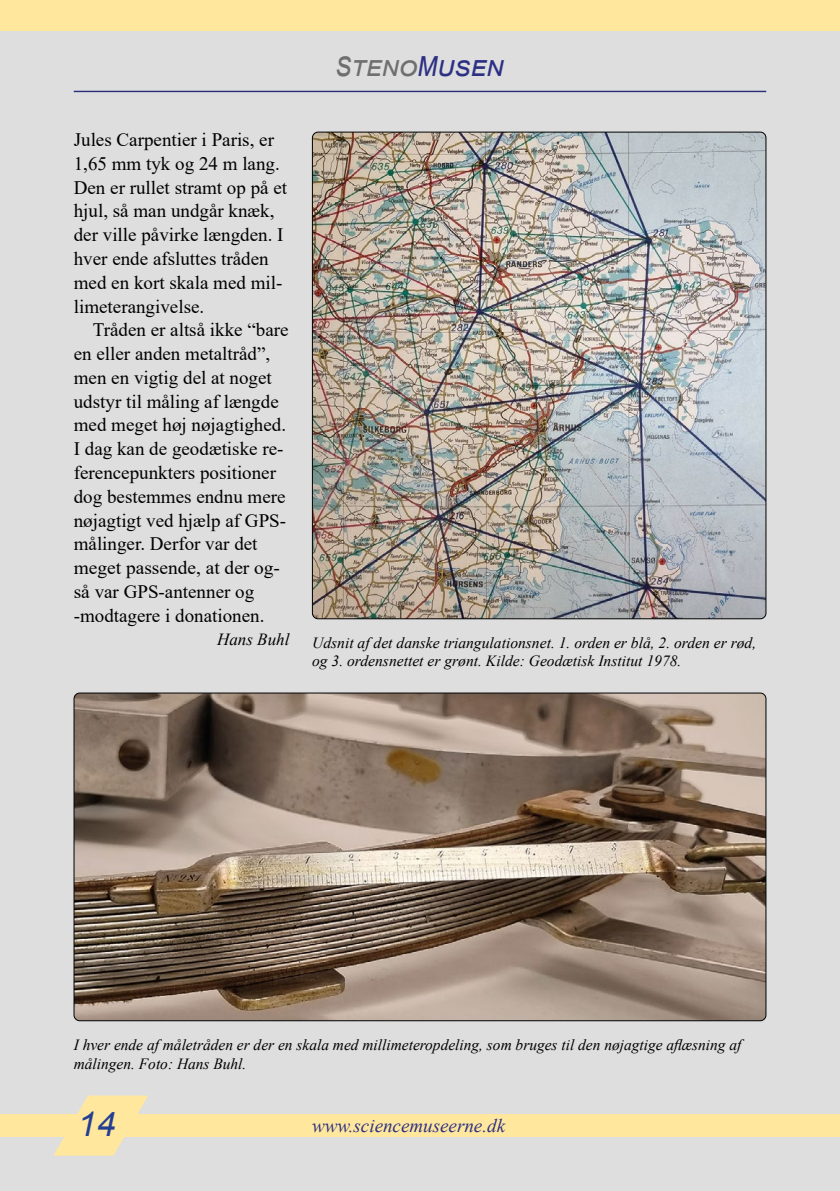
<style>
.page{position:relative;width:840px;height:1191px;background:#fff}
.page>*{position:absolute;margin:0;border:0;box-sizing:border-box;transform-origin:0 0}
.t1{font:italic 34px "Arial";color:#233f92}
.t2{font:italic 28.2px "Arial";color:#706f70}
.t3{font:19px/23.8px "Times New Roman";color:#000}
.t4{font:italic 19px "Times New Roman";color:#2d3184}
.t5{font:italic 17px "Times New Roman";color:#000}
.t6{font:italic 15.6px/18.6px "Times New Roman";color:#000}
.s1{font-size:35.4px}
.s2{font-size:35.4px;color:#2d3184}
.s3{color:#2d3184}
</style>
<div class="page">
<div style="left:0;top:0;width:839px;height:1191px;background:#dedede"></div>
<img style="left:312px;top:132px;width:453px;height:487px">
<img style="left:74px;top:693px;width:691px;height:327px">
<div style="left:0;top:1114px;width:839px;height:23px;background:#ffe79d"></div>
<svg style="left:54px;top:1095px;width:94px;height:60px"></svg>
<hr style="left:74px;top:91px;width:691px;height:1px;background:#2a2d7c">
<div style="left:0;top:0;width:839px;height:30px;background:#ffe79d"></div>
<h2 class="t2" style="left:336px;top:48px;width:169px"><span class="s1">s</span>teno<span class="s2">m</span><span class="s3">usen</span></h2>
<p class="t3" style="left:74px;top:127px;width:215px">Jules Carpentier i Paris, er<br>1,65 mm tyk og 24 m lang.<br>Den er rullet stramt op på et hjul, så man undgår knæk, der ville påvirke længden. I hver ende afsluttes tråden med en kort skala med mil&shy;limeterangivelse.</p>
<p class="t3" style="left:74px;top:317px;width:216px;text-indent:19px">Tråden er altså ikke “bare en eller anden metaltråd”, men en vigtig del at noget udstyr til måling af længde med meget høj nøjagtighed.<br>I dag kan de geodætiske re&shy;ferencepunkters positioner dog bestemmes endnu mere nøjagtigt ved hjælp af GPS&shy;målinger. Derfor var det meget passende, at der og&shy;så var GPS-antenner og -modtagere i donationen.</p>
<p class="t5" style="left:217px;top:628px;width:74px">Hans Buhl</p>
<p class="t6" style="left:312px;top:633px;width:445px">Udsnit af det danske triangulationsnet. 1. orden er blå, 2. orden er rød, og 3. ordensnettet er grønt. Kilde: Geodætisk Institut 1978.</p>
<p class="t6" style="left:74px;top:1035px;width:668px">I hver ende af måletråden er der en skala med millimeteropdeling, som bruges til den nøjagtige aflæsning af målingen. Foto: Hans Buhl.</p>
<h1 class="t1" style="left:77px;top:1102px;width:39px">14</h1>
<p class="t4" style="left:312px;top:1112px;width:194px">www.sciencemuseerne.dk</p>
</div>
